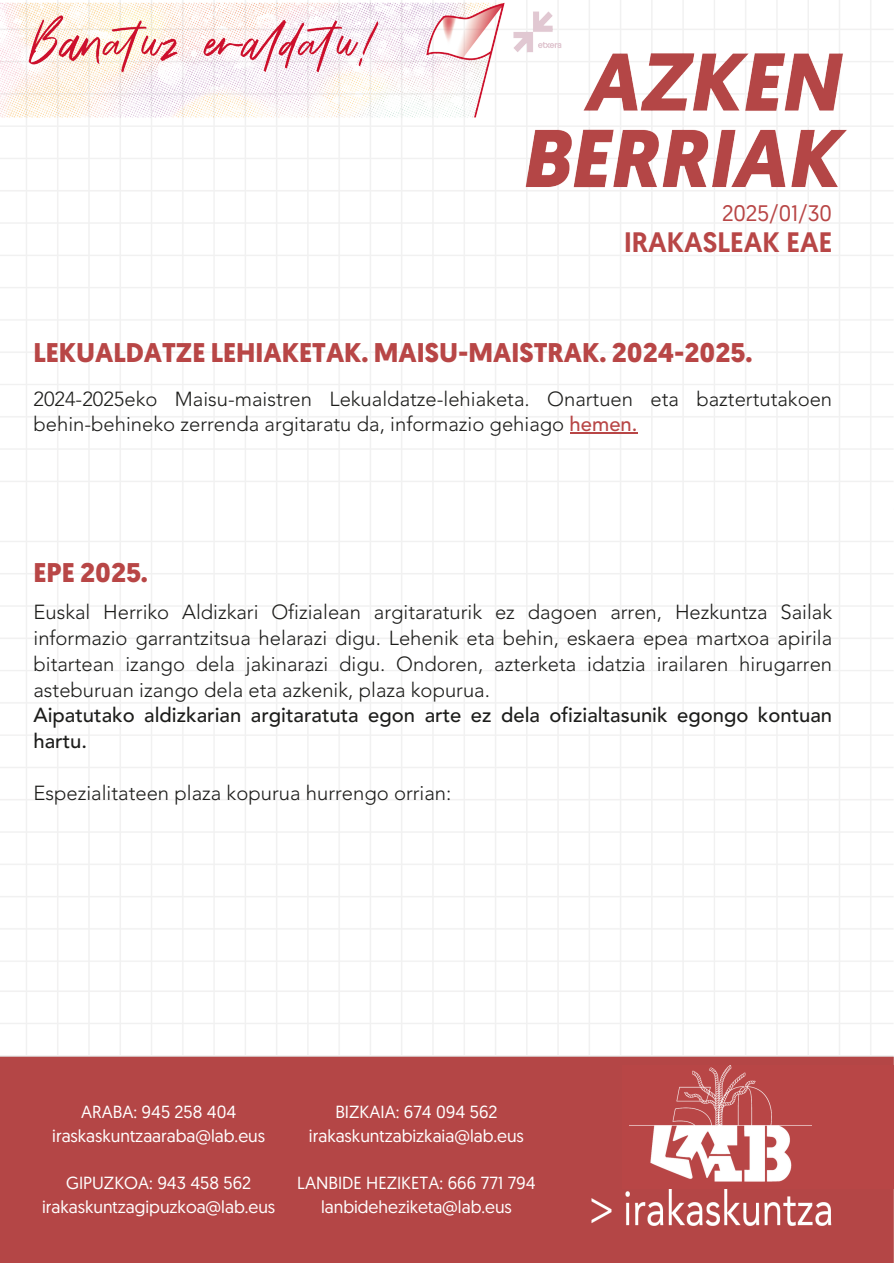
<style>
.page{position:relative;width:894px;height:1264px;background:#fff}
.page>*{position:absolute;margin:0;border:0;box-sizing:border-box;transform-origin:0 0}
.t1{font:500 28.05px "Geomanist";color:#b84646}
.t2{font:700 27px "Geomanist";color:#b84646}
.t3{font:22.5px "Geomanist";color:#b84646}
.t4{font:300 20.25px/25.8px "Avenir LT Pro";color:#1d1d1b}
.t5{font:17.55px "Geomanist";color:#fff}
.s1{font-weight:500;color:#b84646}
.s2{font-weight:500}
</style>
<div class="page">
<img style="left:0;top:0;width:893px;height:1262px">
<hr style="left:569px;top:432px;width:68px;height:2px;background:#b84646">
<div style="left:622px;top:1065px;width:271px;height:123px;background:#b84646"></div>
<img style="left:629px;top:1065px;width:182px;height:117px">
<h1 class="t3" style="left:721px;top:204px;width:111px">2025/01/30</h1>
<h1 class="t1" style="left:624px;top:230px;width:210px">IRAKASLEAK EAE</h1>
<h2 class="t2" style="left:33px;top:341px;width:720px">LEKUALDATZE LEHIAKETAK. MAISU-MAISTRAK. 2024-2025.</h2>
<p class="t4" style="left:33px;top:387px;width:800px">2024-2025eko Maisu-maistren Lekualdatze-lehiaketa. Onartuen eta baztertutakoen behin-behineko zerrenda argitaratu da, informazio gehiago <span class="s1">hemen.</span></p>
<h2 class="t2" style="left:33px;top:561px;width:116px">EPE 2025.</h2>
<p class="t4" style="left:33px;top:600px;width:800px">Euskal Herriko Aldizkari Ofizialean argitaraturik ez dagoen arren, Hezkuntza Sailak informazio garrantzitsua helarazi digu. Lehenik eta behin, eskaera epea martxoa apirila bitartean izango dela jakinarazi digu. Ondoren, azterketa idatzia irailaren hirugarren asteburuan izango dela eta azkenik, plaza kopurua.<br><span class="s2">Aipatutako aldizkarian argitaratuta egon arte ez dela ofizialtasunik egongo kontuan hartu.</span></p>
<p class="t4" style="left:33px;top:782px;width:419px">Espezialitateen plaza kopurua hurrengo orrian:</p>
<h1 class="t5" style="left:81px;top:1104px;width:156px">ARABA: 945 258 404</h1>
<h2 class="t5" style="left:52px;top:1128px;width:214px">iraskaskuntzaaraba@lab.eus</h2>
<h2 class="t5" style="left:66px;top:1175px;width:186px">GIPUZKOA: 943 458 562</h2>
<p class="t5" style="left:42px;top:1199px;width:234px">irakaskuntzagipuzkoa@lab.eus</p>
<p class="t5" style="left:335px;top:1104px;width:164px">BIZKAIA: 674 094 562</p>
<p class="t5" style="left:309px;top:1128px;width:216px">irakaskuntzabizkaia@lab.eus</p>
<p class="t5" style="left:297px;top:1175px;width:240px">LANBIDE HEZIKETA: 666 771 794</p>
<p class="t5" style="left:321px;top:1199px;width:192px">lanbideheziketa@lab.eus</p>
</div>
